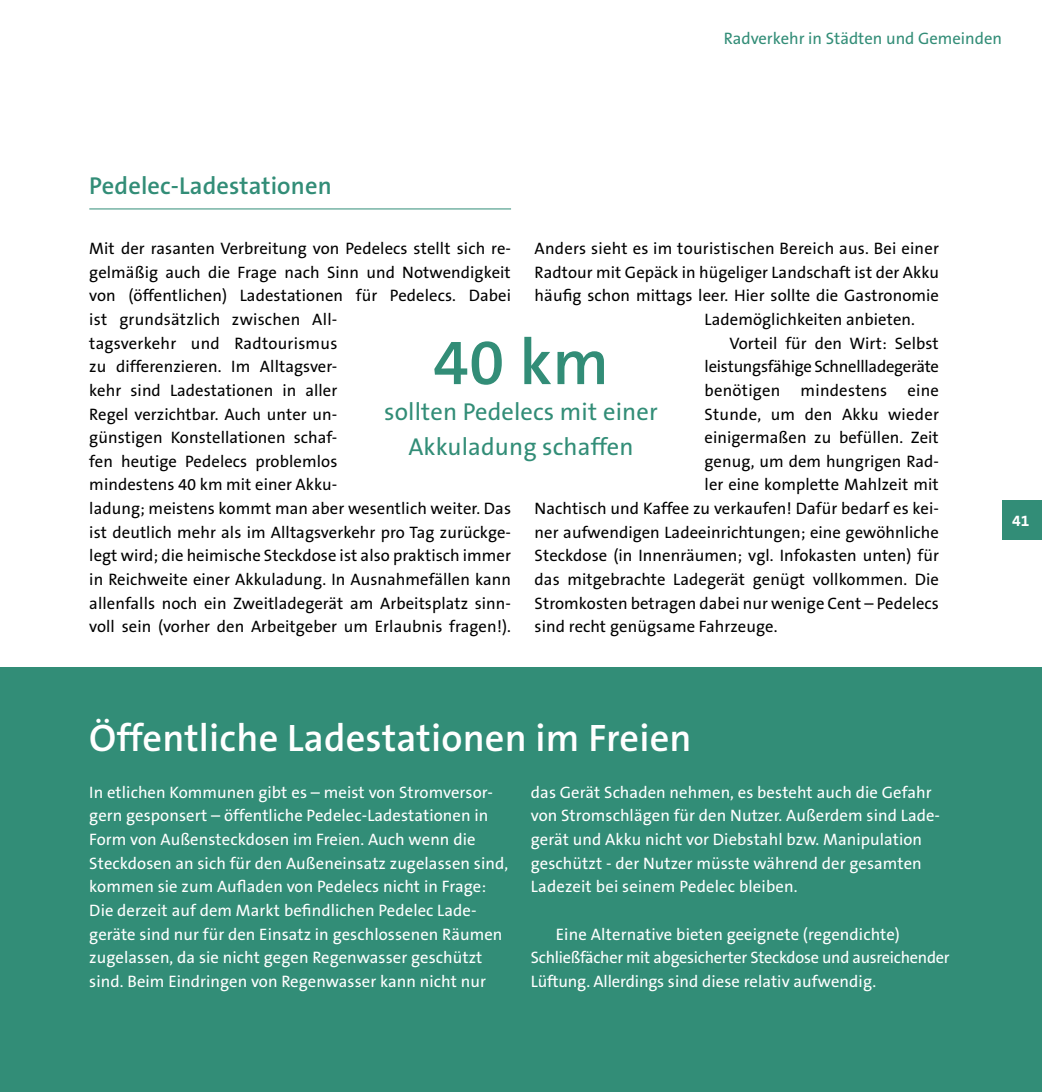
<style>
.page{position:relative;width:1042px;height:1092px;background:#fff}
.page>*{position:absolute;margin:0;border:0;box-sizing:border-box;transform-origin:0 0}
.t1{font:600 64.75px "The Sans B6";color:#328d77}
.t2{font:600 38.5px "The Sans B6";letter-spacing:.005em;color:#fff}
.t3{font:24.5px/35.4px "The Sans B5 Plain";letter-spacing:.005em;color:#328d77;text-align:center}
.t4{font:600 24.5px "The Sans B6";letter-spacing:.005em;color:#328d77}
.t5{font:16.62px/23.6px "The Sans B5 Plain";letter-spacing:.005em;color:#000}
.t6{font:16.62px/23.6px "The Sans B5 Plain";letter-spacing:.005em;color:#fff}
.t7{font:16.62px "The Sans B5 Plain";letter-spacing:-.015em;color:#000}
.t8{font:16.62px "The Sans B5 Plain";color:#328d77}
.t9{font:700 15.75px "The Sans B7";color:#fff}
</style>
<div class="page">
<div style="left:0;top:667px;width:1042px;height:424px;background:#328d77"></div>
<div style="left:1002px;top:500px;width:40px;height:40px;background:#328d77"></div>
<hr style="left:89px;top:208px;width:422px;height:1px;background:#328d77">
<p class="t8" style="left:724px;top:28px;width:280px">Radverkehr in Städten und Gemeinden</p>
<h3 class="t4" style="left:89px;top:169px;width:244px">Pedelec-Ladestationen</h3>
<p class="t5" style="left:89px;top:237px;width:423px">Mit der rasanten Verbreitung von Pedelecs stellt sich re&shy;gelmäßig auch die Frage nach Sinn und Notwendigkeit von (öffentlichen) Ladestationen für Pedelecs. Dabei ist grundsätzlich zwischen All-<br>tagsverkehr und Radtourismus<br>zu differenzieren. Im Alltagsver-<br>kehr sind Ladestationen in aller<br>Regel verzichtbar. Auch unter un-<br>günstigen Konstellationen schaf-<br>fen heutige Pedelecs problemlos<br>mindestens 40 km mit einer Akku-<br>ladung; meistens kommt man aber wesentlich weiter. Das ist deutlich mehr als im Alltagsverkehr pro Tag zurückge&shy;legt wird; die heimische Steckdose ist also praktisch immer in Reichweite einer Akkuladung. In Ausnahmefällen kann allenfalls noch ein Zweitladegerät am Arbeitsplatz sinn&shy;voll sein (vorher den Arbeitgeber um Erlaubnis fragen!).</p>
<p class="t5" style="left:535px;top:237px;width:406px">Anders sieht es im touristischen Bereich aus. Bei einer</p>
<p class="t5" style="left:535px;top:260px;width:406px">Radtour mit Gepäck in hügeliger Landschaft ist der Akku</p>
<p class="t5" style="left:535px;top:284px;width:406px">häufig schon mittags leer. Hier sollte die Gastronomie</p>
<p class="t5" style="left:704px;top:308px;width:212px">Lademöglichkeiten anbieten.</p>
<p class="t5" style="left:729px;top:331px;width:211px">Vorteil für den Wirt: Selbst</p>
<p class="t7" style="left:704px;top:356px;width:236px">leistungsfähige Schnellladegeräte</p>
<p class="t5" style="left:704px;top:378px;width:236px">benötigen mindestens eine</p>
<p class="t5" style="left:704px;top:402px;width:236px">Stunde, um den Akku wieder</p>
<p class="t5" style="left:704px;top:426px;width:236px">einigermaßen zu befüllen. Zeit</p>
<p class="t5" style="left:704px;top:449px;width:236px">genug, um dem hungrigen Rad-</p>
<p class="t5" style="left:704px;top:473px;width:236px">ler eine komplette Mahlzeit mit</p>
<p class="t5" style="left:535px;top:497px;width:406px">Nachtisch und Kaffee zu verkaufen! Dafür bedarf es kei-</p>
<p class="t5" style="left:535px;top:520px;width:406px">ner aufwendigen Ladeeinrichtungen; eine gewöhnliche</p>
<p class="t5" style="left:535px;top:544px;width:406px">Steckdose (in Innenräumen; vgl. Infokasten unten) für</p>
<p class="t5" style="left:535px;top:567px;width:406px">das mitgebrachte Ladegerät genügt vollkommen. Die</p>
<p class="t5" style="left:535px;top:591px;width:406px">Stromkosten betragen dabei nur wenige Cent – Pedelecs</p>
<p class="t5" style="left:535px;top:615px;width:244px">sind recht genügsame Fahrzeuge.</p>
<h1 class="t1" style="left:433px;top:320px;width:177px">40 km</h1>
<h3 class="t3" style="left:384px;top:394px;width:275px">sollten Pedelecs mit einer<br>Akkuladung schaffen</h3>
<h2 class="t2" style="left:89px;top:712px;width:604px">Öffentliche Ladestationen im Freien</h2>
<p class="t6" style="left:89px;top:780px;width:420px">In etlichen Kommunen gibt es – meist von Stromversor&shy;gern gesponsert – öffentliche Pedelec-Ladestationen in Form von Außensteckdosen im Freien. Auch wenn die Steckdosen an sich für den Außeneinsatz zugelassen sind, kommen sie zum Aufladen von Pedelecs nicht in Frage:<br>Die derzeit auf dem Markt befindlichen Pedelec Lade&shy;geräte sind nur für den Einsatz in geschlossenen Räumen zugelassen, da sie nicht gegen Regenwasser geschützt sind. Beim Eindringen von Regenwasser kann nicht nur</p>
<p class="t6" style="left:531px;top:780px;width:411px">das Gerät Schaden nehmen, es besteht auch die Gefahr von Stromschlägen für den Nutzer. Außerdem sind Lade&shy;gerät und Akku nicht vor Diebstahl bzw. Manipulation geschützt - der Nutzer müsste während der gesamten Ladezeit bei seinem Pedelec bleiben.</p>
<p class="t6" style="left:531px;top:922px;width:420px;text-indent:25px">Eine Alternative bieten geeignete (regendichte)<br>Schließfächer mit abgesicherter Steckdose und ausreichender<br>Lüftung. Allerdings sind diese relativ aufwendig.</p>
<p class="t9" style="left:1012px;top:510px;width:19px">41</p>
</div>
